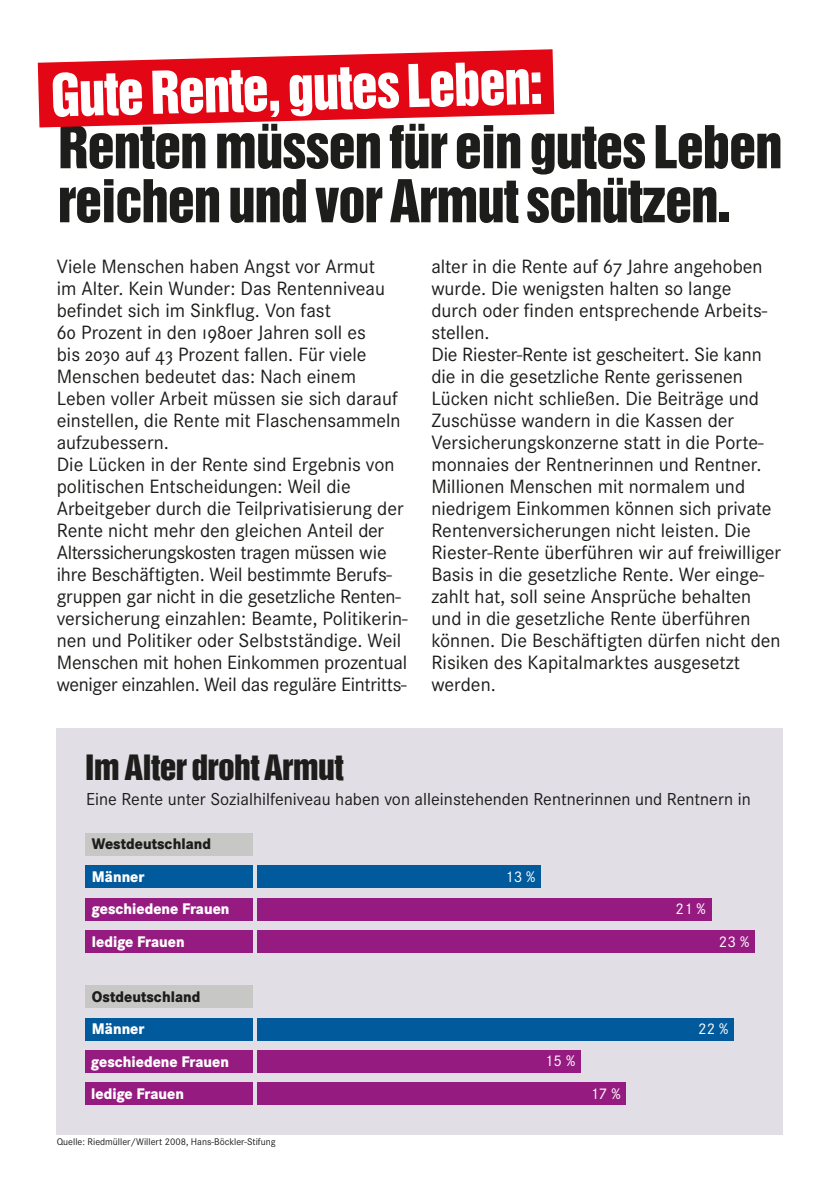
<style>
.page{position:relative;width:840px;height:1191px;background:#fff}
.page>*{position:absolute;margin:0;border:0;box-sizing:border-box;transform-origin:0 0}
.t1{font:54px/54px "Helvetica Inserat LT";letter-spacing:-.02em;color:#1d1d1b}
.t2{font:54px "Helvetica Inserat LT";color:#fff}
.t3{font:32px "Helvetica Inserat LT";letter-spacing:-.02em;color:#1d1d1b;scale:1.05 1}
.t4{font:20px/22px "Corporate S";color:#1d1d1b}
.t5{font:18px "Corporate S";color:#1d1d1b}
.t6{font:800 16px/32.4px "Corporate S";color:#fff;scale:.9 1}
.t7{font:800 16px "Corporate S";color:#1d1d1b;scale:.9 1}
.t8{font:16px "Corporate S";color:#fff}
.t9{font:10px "Corporate S";color:#1d1d1b}
</style>
<div class="page">
<svg style="left:38px;top:49px;width:516px;height:78px;fill:#e30614"></svg>
<div style="left:57px;top:728px;width:725px;height:406px;background:#e1dee6"></div>
<div style="left:85px;top:833px;width:167px;height:22px;background:#c7c7c6"></div>
<div style="left:257px;top:865px;width:284px;height:23px;background:#005a9b"></div>
<div style="left:85px;top:865px;width:167px;height:23px;background:#005a9b"></div>
<div style="left:257px;top:897px;width:454px;height:23px;background:#961b81"></div>
<div style="left:85px;top:897px;width:167px;height:23px;background:#961b81"></div>
<div style="left:257px;top:930px;width:497px;height:22px;background:#961b81"></div>
<div style="left:85px;top:930px;width:167px;height:22px;background:#961b81"></div>
<div style="left:85px;top:985px;width:167px;height:22px;background:#c7c7c6"></div>
<div style="left:257px;top:1017px;width:476px;height:23px;background:#005a9b"></div>
<div style="left:85px;top:1017px;width:167px;height:23px;background:#005a9b"></div>
<div style="left:257px;top:1049px;width:323px;height:23px;background:#961b81"></div>
<div style="left:85px;top:1049px;width:167px;height:23px;background:#961b81"></div>
<div style="left:257px;top:1082px;width:369px;height:23px;background:#961b81"></div>
<div style="left:85px;top:1082px;width:167px;height:23px;background:#961b81"></div>
<h1 class="t2" style="left:50px;top:65px;width:493px;rotate:-2deg">Gute Rente, gutes Leben:</h1>
<h1 class="t1" style="left:58px;top:121px;width:725px">Renten müssen für ein gutes Leben reichen und vor Armut schützen.</h1>
<p class="t4" style="left:57px;top:256px;width:352px">Viele Menschen haben Angst vor Armut<br>im Alter. Kein Wunder: Das Rentenniveau befindet sich im Sinkflug. Von fast<br>60 Prozent in den 1980er Jahren soll es<br>bis 2030 auf 43 Prozent fallen. Für viele Menschen bedeutet das: Nach einem Leben voller Arbeit müssen sie sich darauf einstellen, die Rente mit Flaschensammeln aufzubessern.<br>Die Lücken in der Rente sind Ergebnis von politischen Entscheidungen: Weil die Arbeitgeber durch die Teilprivatisierung der Rente nicht mehr den gleichen Anteil der Alterssicherungskosten tragen müssen wie ihre Beschäftigten. Weil bestimmte Berufs&shy;gruppen gar nicht in die gesetzliche Renten&shy;versicherung einzahlen: Beamte, Politikerin&shy;nen und Politiker oder Selbstständige. Weil Menschen mit hohen Einkommen prozentual weniger einzahlen. Weil das reguläre Eintritts--</p>
<p class="t4" style="left:431px;top:256px;width:351px">alter in die Rente auf 67 Jahre angehoben wurde. Die wenigsten halten so lange durch oder finden entsprechende Arbeits&shy;stellen.<br>Die Riester-Rente ist gescheitert. Sie kann die in die gesetzliche Rente gerissenen Lücken nicht schließen. Die Beiträge und Zuschüsse wandern in die Kassen der Versicherungskonzerne statt in die Porte&shy;monnaies der Rentnerinnen und Rentner.<br>Millionen Menschen mit normalem und niedrigem Einkommen können sich private Rentenversicherungen nicht leisten. Die Riester-Rente überführen wir auf freiwilliger Basis in die gesetzliche Rente. Wer einge&shy;zahlt hat, soll seine Ansprüche behalten und in die gesetzliche Rente überführen können. Die Beschäftigten dürfen nicht den Risiken des Kapitalmarktes ausgesetzt werden.</p>
<h2 class="t3" style="left:85px;top:748px;width:247px">Im Alter droht Armut</h2>
<p class="t5" style="left:86px;top:789px;width:665px">Eine Rente unter Sozialhilfeniveau haben von alleinstehenden Rentnerinnen und Rentnern in</p>
<p class="t7" style="left:92px;top:834px;width:134px">Westdeutschland</p>
<p class="t6" style="left:92px;top:860px;width:154px">Männer geschiedene Frauen ledige Frauen</p>
<p class="t7" style="left:92px;top:987px;width:122px">Ostdeutschland</p>
<p class="t6" style="left:91px;top:1012px;width:154px">Männer geschiedene Frauen ledige Frauen</p>
<p class="t9" style="left:57px;top:1136px;width:220px">Quelle: Riedmüller/Willert 2008, Hans-Böckler-Stifung</p>
<p class="t8" style="left:505px;top:867px;width:32px">13 %</p>
<p class="t8" style="left:544px;top:1052px;width:32px">15 %</p>
<p class="t8" style="left:590px;top:1084px;width:32px">17 %</p>
<p class="t8" style="left:675px;top:899px;width:32px">21 %</p>
<p class="t8" style="left:718px;top:932px;width:32px">23 %</p>
<p class="t8" style="left:697px;top:1020px;width:32px">22 %</p>
</div>
